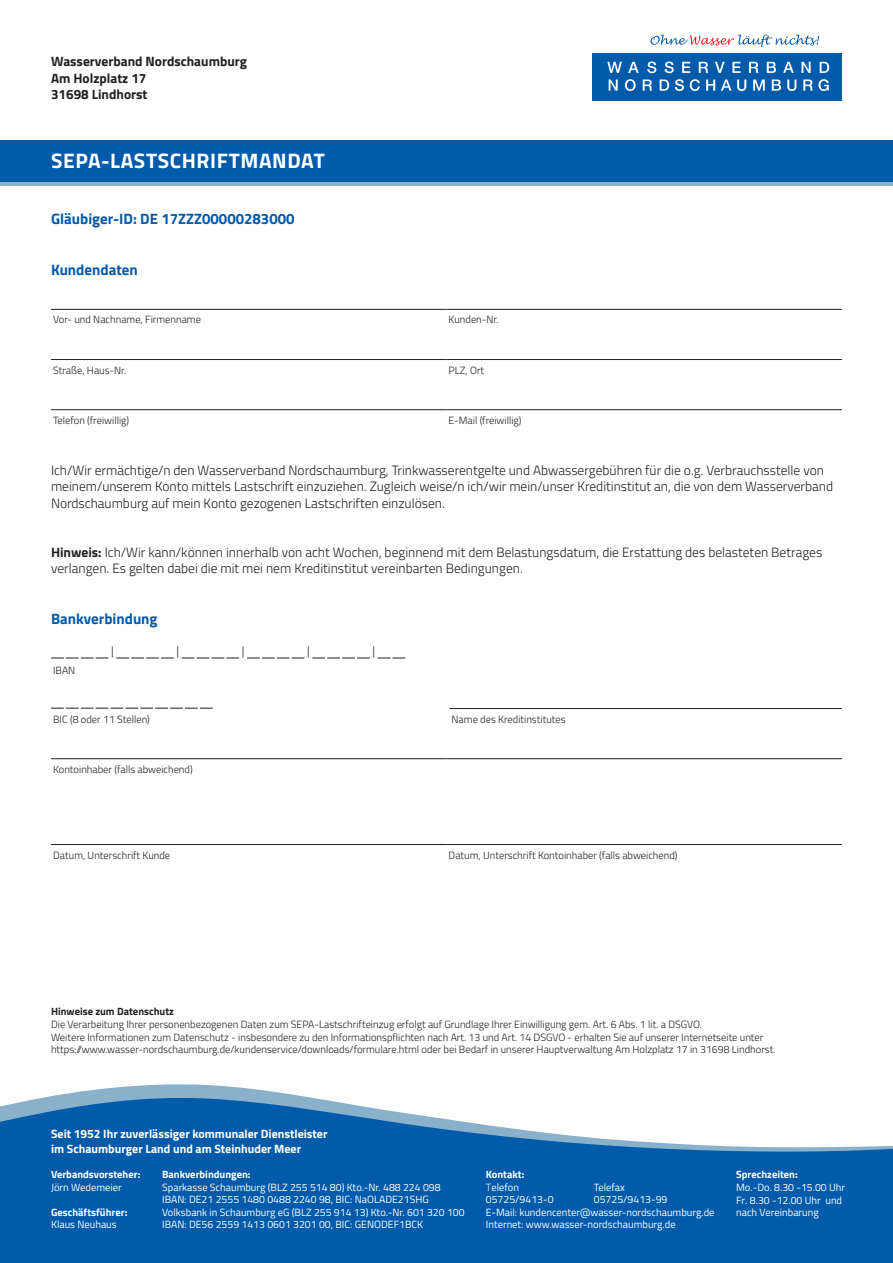
<style>
.page{position:relative;width:893px;height:1263px;background:#fff}
.page>*{position:absolute;margin:0;border:0;box-sizing:border-box;transform-origin:0 0}
.t1{font:700 21px "Titillium Web";letter-spacing:.03em;color:#fff}
.t2{font:700 15px "Titillium Web";color:#015aaa}
.t3{font:300 13.5px/16.2px "Titillium Web";color:#231f20}
.t4{font:700 13.5px/16.2px "Titillium Web";color:#231f20}
.t5{font:700 12px/14.4px "Titillium Web";color:#fff}
.t6{font:300 12px "Titillium Web";color:#231f20}
.t7{font:300 10.5px/12.6px "Titillium Web";color:#231f20}
.t8{font:10.5px/12.6px "Titillium Web";color:#fff}
.t9{font:700 10.5px/12.6px "Titillium Web";color:#fff}
.t10{font:700 10.5px "Titillium Web";color:#231f20}
.s1{font-weight:700}
.s2{font-weight:300}
.s3{font-weight:400}
</style>
<div class="page">
<div style="left:0;top:140px;width:893px;height:42px;background:#015aaa"></div>
<hr style="left:0;top:182px;width:893px;height:4px;background:#8ab1cc">
<div style="left:593px;top:53px;width:249px;height:47px;background:#015aaa"></div>
<svg style="left:607px;top:62px;width:15px;height:11px"></svg>
<svg style="left:628px;top:61px;width:62px;height:12px"></svg>
<svg style="left:699px;top:62px;width:26px;height:11px"></svg>
<svg style="left:732px;top:62px;width:9px;height:11px"></svg>
<svg style="left:749px;top:62px;width:80px;height:11px"></svg>
<svg style="left:609px;top:79px;width:220px;height:12px"></svg>
<svg style="left:650px;top:34px;width:169px;height:13px"></svg>
<svg style="left:58px;top:1084px;width:237px;height:11px;fill:#8ab1cc"></svg>
<svg style="left:0;top:1095px;width:893px;height:168px;background:#2c76b8"></svg>
<hr style="left:51px;top:758px;width:395px;height:1px;background:#231f20">
<hr style="left:446px;top:758px;width:396px;height:1px;background:#231f20">
<hr style="left:449px;top:708px;width:393px;height:1px;background:#231f20">
<svg style="left:51px;top:708px;width:162px;height:1px"></svg>
<svg style="left:51px;top:658px;width:57px;height:1px"></svg>
<svg style="left:116px;top:658px;width:58px;height:1px"></svg>
<svg style="left:182px;top:658px;width:57px;height:1px"></svg>
<svg style="left:247px;top:658px;width:57px;height:1px"></svg>
<svg style="left:312px;top:658px;width:58px;height:1px"></svg>
<svg style="left:378px;top:658px;width:27px;height:1px"></svg>
<hr style="left:51px;top:844px;width:395px;height:1px;background:#231f20">
<hr style="left:446px;top:844px;width:396px;height:1px;background:#231f20">
<hr style="left:51px;top:359px;width:395px;height:1px;background:#231f20">
<hr style="left:446px;top:359px;width:396px;height:1px;background:#231f20">
<hr style="left:51px;top:309px;width:395px;height:1px;background:#231f20">
<hr style="left:446px;top:309px;width:396px;height:1px;background:#231f20">
<hr style="left:51px;top:409px;width:395px;height:1px;background:#231f20">
<hr style="left:446px;top:409px;width:396px;height:1px;background:#231f20">
<p class="t4" style="left:51px;top:53px;width:198px">Wasserverband Nordschaumburg<br>Am Holzplatz 17<br>31698 Lindhorst</p>
<h1 class="t1" style="left:51px;top:145px;width:275px">SEPA-LASTSCHRIFTMANDAT</h1>
<h2 class="t2" style="left:51px;top:208px;width:245px">Gläubiger-ID: DE 17ZZZ00000283000</h2>
<h2 class="t2" style="left:51px;top:259px;width:88px">Kundendaten</h2>
<p class="t7" style="left:53px;top:313px;width:149px">Vor- und Nachname, Firmenname</p>
<p class="t7" style="left:449px;top:313px;width:52px">Kunden-Nr.</p>
<p class="t7" style="left:53px;top:363px;width:75px">Straße, Haus-Nr.</p>
<p class="t7" style="left:449px;top:363px;width:37px">PLZ, Ort</p>
<p class="t7" style="left:53px;top:413px;width:78px">Telefon (freiwillig)</p>
<p class="t7" style="left:449px;top:413px;width:74px">E-Mail (freiwillig)</p>
<p class="t3" style="left:51px;top:462px;width:784px">Ich/Wir ermächtige/n den Wasserverband Nordschaumburg, Trinkwasserentgelte und Abwassergebühren für die o.g. Verbrauchsstelle von meinem/unserem Konto mittels Lastschrift einzuziehen. Zugleich weise/n ich/wir mein/unser Kreditinstitut an, die von dem Wasserverband<br>Nordschaumburg auf mein Konto gezogenen Lastschriften einzulösen.</p>
<p class="t3" style="left:51px;top:543px;width:773px"><span class="s1">Hinweis:</span> Ich/Wir kann/können innerhalb von acht Wochen, beginnend mit dem Belastungsdatum, die Erstattung des belasteten Betrages verlangen. Es gelten dabei die mit mei nem Kreditinstitut vereinbarten Bedingungen.</p>
<h2 class="t2" style="left:51px;top:607px;width:108px">Bankverbindung</h2>
<p class="t7" style="left:53px;top:663px;width:24px">IBAN</p>
<p class="t6" style="left:111px;top:642px;width:4px">|</p>
<p class="t6" style="left:176px;top:642px;width:4px">|</p>
<p class="t6" style="left:242px;top:642px;width:4px">|</p>
<p class="t6" style="left:307px;top:642px;width:4px">|</p>
<p class="t6" style="left:372px;top:642px;width:4px">|</p>
<p class="t7" style="left:53px;top:712px;width:98px">BIC (8 oder 11 Stellen)</p>
<p class="t7" style="left:452px;top:712px;width:116px">Name des Kreditinstitutes</p>
<p class="t7" style="left:53px;top:762px;width:141px">Kontoinhaber (falls abweichend)</p>
<p class="t7" style="left:53px;top:848px;width:119px">Datum, Unterschrift Kunde</p>
<p class="t7" style="left:449px;top:848px;width:230px">Datum, Unterschrift Kontoinhaber (falls abweichend)</p>
<p class="t10" style="left:51px;top:1004px;width:124px">Hinweise zum Datenschutz</p>
<p class="t7" style="left:51px;top:1017px;width:726px">Die Verarbeitung Ihrer personenbezogenen Daten zum SEPA-Lastschrifteinzug erfolgt auf Grundlage Ihrer Einwilligung gem. Art. 6 Abs. 1 lit. a DSGVO.<br>Weitere Informationen zum Datenschutz - insbesondere zu den Informationspflichten nach Art. 13 und Art. 14 DSGVO - erhalten Sie auf unserer Internetseite unter https://www.wasser-nordschaumburg.de/kundenservice/downloads/formulare.html oder bei Bedarf in unserer Hauptverwaltung Am Holzplatz 17 in 31698 Lindhorst.</p>
<p class="t5" style="left:51px;top:1126px;width:278px">Seit 1952 Ihr zuverlässiger kommunaler Dienstleister im Schaumburger Land und am Steinhuder Meer</p>
<p class="t9" style="left:51px;top:1167px;width:91px">Verbandsvorsteher:</p>
<p class="t8" style="left:51px;top:1180px;width:72px">Jörn Wedemeier</p>
<p class="t9" style="left:51px;top:1205px;width:78px">Geschäftsführer:</p>
<p class="t8" style="left:51px;top:1218px;width:67px">Klaus Neuhaus</p>
<p class="t9" style="left:162px;top:1167px;width:90px">Bankverbindungen:</p>
<p class="t8" style="left:162px;top:1180px;width:304px">Sparkasse Schaumburg (BLZ 255 514 80) Kto.-Nr. 488 224 098<br>IBAN: DE21 2555 1480 0488 2240 98, BIC: NaOLADE21SHG Volksbank in Schaumburg eG (BLZ 255 914 13) Kto.-Nr. 601 320 100<br>IBAN: DE56 2559 1413 0601 3201 00, BIC: GENODEF1BCK</p>
<p class="t9" style="left:486px;top:1167px;width:40px">Kontakt:<br><span class="s2">T</span><span class="s3">elefon</span></p>
<p class="t8" style="left:594px;top:1180px;width:33px">Telefax</p>
<p class="t8" style="left:486px;top:1192px;width:69px">05725/9413-0</p>
<p class="t8" style="left:486px;top:1192px;width:230px;text-indent:108px">05725/9413-99<br>E-Mail: kundencenter@wasser-nordschaumburg.de<br>Internet: www.wasser-nordschaumburg.de</p>
<p class="t9" style="left:736px;top:1168px;width:63px">Sprechzeiten:</p>
<p class="t8" style="left:736px;top:1180px;width:111px">Mo.-Do. 8.30 -15.00 Uhr<br>Fr. 8.30 -12.00 Uhr und nach Vereinbarung</p>
</div>
